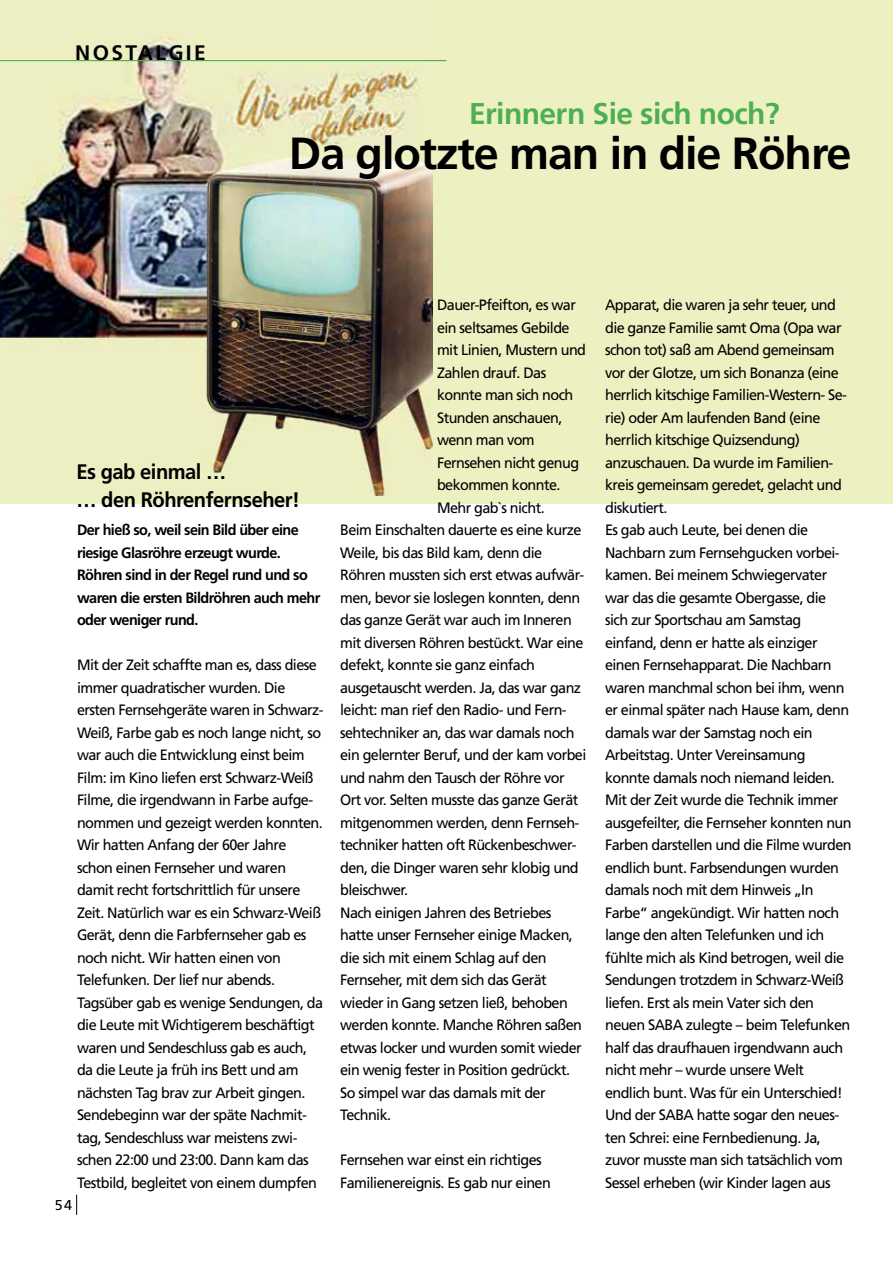
<style>
.page{position:relative;width:893px;height:1263px;background:#fff}
.page>*{position:absolute;margin:0;border:0;box-sizing:border-box;transform-origin:0 0}
.t1{font:700 45px "Frutiger LT Std";letter-spacing:-.025em;color:#000}
.t2{font:700 30px "Frutiger LT Std";letter-spacing:-.02em;color:#4caf51}
.t3{font:700 21px/28px "Frutiger LT Std";letter-spacing:-.025em;color:#000;scale:.96 1}
.t4{font:700 21px "Frutiger LT Std";letter-spacing:.115em;color:#000}
.t5{font:15px/22.5px "Frutiger LT Std";letter-spacing:-.04em;color:#000;scale:.96 1}
.t6{font:700 15px/22.5px "Frutiger LT Std";letter-spacing:-.04em;color:#000;scale:.96 1}
.t7{font:14.25px "Frutiger LT Std";color:#000}
</style>
<div class="page">
<svg style="left:76px;top:1195px;width:1px;height:20px"></svg>
<div style="left:0;top:0;width:893px;height:503px;background:#edf0c1"></div>
<img style="left:0;top:37px;width:432px;height:458px">
<hr style="left:0;top:60px;width:446px;height:1px;background:#4caf51">
<h3 class="t4" style="left:75px;top:41px;width:132px">NOSTALGIE</h3>
<h2 class="t2" style="left:469px;top:96px;width:312px">Erinnern Sie sich noch?</h2>
<h1 class="t1" style="left:289px;top:127px;width:564px">Da glotzte man in die Röhre</h1>
<h3 class="t3" style="left:77px;top:458px;width:234px">Es gab einmal …<br>… den Röhrenfernseher!</h3>
<p class="t6" style="left:77px;top:519px;width:255px">Der hieß so, weil sein Bild über eine riesige Glasröhre erzeugt wurde.<br>Röhren sind in der Regel rund und so waren die ersten Bildröhren auch mehr oder weniger rund.</p>
<p class="t5" style="left:77px;top:654px;width:258px">Mit der Zeit schaffte man es, dass diese immer quadratischer wurden. Die ersten Fernsehgeräte waren in Schwarz-Weiß, Farbe gab es noch lange nicht, so war auch die Entwicklung einst beim Film: im Kino liefen erst Schwarz-Weiß Filme, die irgendwann in Farbe aufge&shy;nommen und gezeigt werden konnten.<br>Wir hatten Anfang der 60er Jahre schon einen Fernseher und waren damit recht fortschrittlich für unsere Zeit. Natürlich war es ein Schwarz-Weiß Gerät, denn die Farbfernseher gab es noch nicht. Wir hatten einen von Telefunken. Der lief nur abends.<br>Tagsüber gab es wenige Sendungen, da die Leute mit Wichtigerem beschäftigt waren und Sendeschluss gab es auch, da die Leute ja früh ins Bett und am nächsten Tag brav zur Arbeit gingen.<br>Sendebeginn war der späte Nachmit&shy;tag, Sendeschluss war meistens zwi&shy;schen 22:00 und 23:00. Dann kam das Testbild, begleitet von einem dumpfen</p>
<p class="t7" style="left:55px;top:1197px;width:18px">54</p>
<p class="t5" style="left:437px;top:294px;width:146px">Dauer-Pfeifton, es war</p>
<p class="t5" style="left:437px;top:316px;width:140px">ein seltsames Gebilde</p>
<p class="t5" style="left:437px;top:339px;width:157px">mit Linien, Mustern und</p>
<p class="t5" style="left:437px;top:361px;width:115px">Zahlen drauf. Das</p>
<p class="t5" style="left:437px;top:384px;width:143px">konnte man sich noch</p>
<p class="t5" style="left:437px;top:406px;width:132px">Stunden anschauen,</p>
<p class="t5" style="left:437px;top:429px;width:103px">wenn man vom</p>
<p class="t5" style="left:437px;top:451px;width:150px">Fernsehen nicht genug</p>
<p class="t5" style="left:437px;top:474px;width:130px">bekommen konnte.</p>
<p class="t5" style="left:437px;top:496px;width:114px">Mehr gab`s nicht.</p>
<p class="t5" style="left:340px;top:519px;width:253px">Beim Einschalten dauerte es eine kurze</p>
<p class="t5" style="left:340px;top:541px;width:212px">Weile, bis das Bild kam, denn die</p>
<p class="t5" style="left:340px;top:564px;width:256px">Röhren mussten sich erst etwas aufwär-</p>
<p class="t5" style="left:340px;top:586px;width:252px">men, bevor sie loslegen konnten, denn</p>
<p class="t5" style="left:340px;top:609px;width:243px">das ganze Gerät war auch im Inneren</p>
<p class="t5" style="left:340px;top:631px;width:255px">mit diversen Röhren bestückt. War eine</p>
<p class="t5" style="left:340px;top:654px;width:204px">defekt, konnte sie ganz einfach</p>
<p class="t5" style="left:340px;top:676px;width:252px">ausgetauscht werden. Ja, das war ganz</p>
<p class="t5" style="left:340px;top:699px;width:237px">leicht: man rief den Radio- und Fern-</p>
<p class="t5" style="left:340px;top:721px;width:246px">sehtechniker an, das war damals noch</p>
<p class="t5" style="left:340px;top:744px;width:258px">ein gelernter Beruf, und der kam vorbei</p>
<p class="t5" style="left:340px;top:766px;width:235px">und nahm den Tausch der Röhre vor</p>
<p class="t5" style="left:340px;top:789px;width:250px">Ort vor. Selten musste das ganze Gerät</p>
<p class="t5" style="left:340px;top:811px;width:251px">mitgenommen werden, denn Fernseh-</p>
<p class="t5" style="left:340px;top:834px;width:248px">techniker hatten oft Rückenbeschwer-</p>
<p class="t5" style="left:340px;top:856px;width:250px">den, die Dinger waren sehr klobig und</p>
<p class="t5" style="left:340px;top:879px;width:72px">bleischwer.</p>
<p class="t5" style="left:340px;top:901px;width:222px">Nach einigen Jahren des Betriebes</p>
<p class="t5" style="left:340px;top:924px;width:244px">hatte unser Fernseher einige Macken,</p>
<p class="t5" style="left:340px;top:946px;width:217px">die sich mit einem Schlag auf den</p>
<p class="t5" style="left:340px;top:969px;width:217px">Fernseher, mit dem sich das Gerät</p>
<p class="t5" style="left:340px;top:991px;width:239px">wieder in Gang setzen ließ, behoben</p>
<p class="t5" style="left:340px;top:1014px;width:253px">werden konnte. Manche Röhren saßen</p>
<p class="t5" style="left:340px;top:1036px;width:253px">etwas locker und wurden somit wieder</p>
<p class="t5" style="left:340px;top:1059px;width:241px">ein wenig fester in Position gedrückt.</p>
<p class="t5" style="left:340px;top:1081px;width:215px">So simpel war das damals mit der</p>
<p class="t5" style="left:340px;top:1104px;width:55px">Technik.</p>
<p class="t5" style="left:340px;top:1149px;width:221px">Fernsehen war einst ein richtiges<br>Familienereignis. Es gab nur einen</p>
<p class="t5" style="left:605px;top:294px;width:258px">Apparat, die waren ja sehr teuer, und die ganze Familie samt Oma (Opa war schon tot) saß am Abend gemeinsam vor der Glotze, um sich Bonanza (eine herrlich kitschige Familien-Western- Se&shy;rie) oder Am laufenden Band (eine herrlich kitschige Quizsendung) anzuschauen. Da wurde im Familien&shy;kreis gemeinsam geredet, gelacht und diskutiert.<br>Es gab auch Leute, bei denen die Nachbarn zum Fernsehgucken vorbei&shy;kamen. Bei meinem Schwiegervater war das die gesamte Obergasse, die sich zur Sportschau am Samstag einfand, denn er hatte als einziger einen Fernsehapparat. Die Nachbarn waren manchmal schon bei ihm, wenn er einmal später nach Hause kam, denn damals war der Samstag noch ein Arbeitstag. Unter Vereinsamung konnte damals noch niemand leiden.<br>Mit der Zeit wurde die Technik immer ausgefeilter, die Fernseher konnten nun Farben darstellen und die Filme wurden endlich bunt. Farbsendungen wurden damals noch mit dem Hinweis „In Farbe“ angekündigt. Wir hatten noch lange den alten Telefunken und ich fühlte mich als Kind betrogen, weil die Sendungen trotzdem in Schwarz-Weiß liefen. Erst als mein Vater sich den neuen SABA zulegte – beim Telefunken half das draufhauen irgendwann auch nicht mehr – wurde unsere Welt endlich bunt. Was für ein Unterschied!<br>Und der SABA hatte sogar den neues&shy;ten Schrei: eine Fernbedienung. Ja, zuvor musste man sich tatsächlich vom Sessel erheben (wir Kinder lagen aus</p>
</div>
